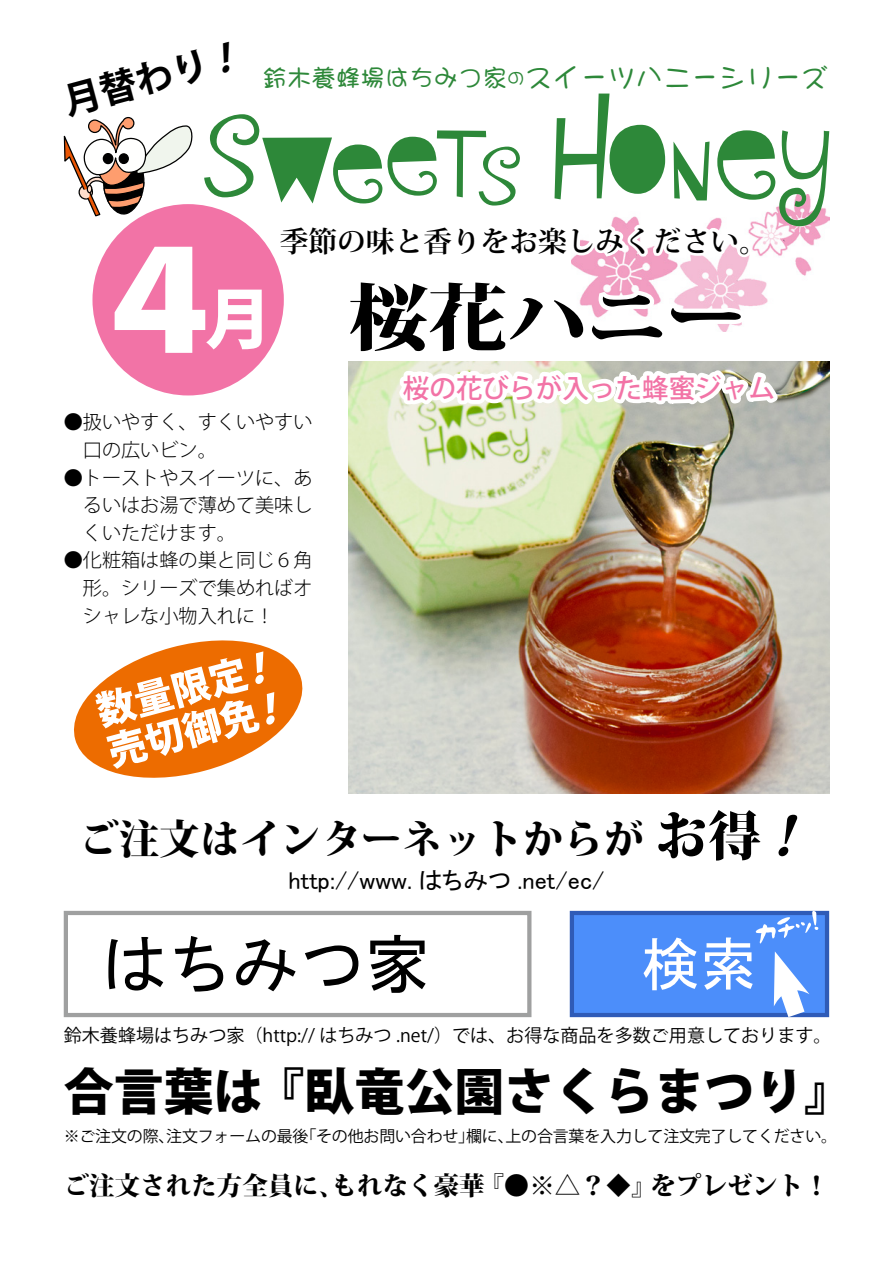
<style>
.page{position:relative;width:893px;height:1263px;background:#fff}
.page>*{position:absolute;margin:0;border:0;box-sizing:border-box;transform-origin:0 0}
.t1{font:800 72.3px "Koz Min Std";color:#000;scale:1.1 1}
.t2{font:65.85px "MS Gothic";color:#000}
.t3{font:58.5px "MS Gothic";color:#fff}
.t4{font:800 53.1px "Koz Min Pro";color:#000}
.t5{font:800 49.95px "Koz Go Std";color:#000}
.t6{font:800 40.35px "Koz Min Pro";color:#000}
.t7{font:700 37.2px "Koz Go Std";color:#000}
.t8{font:700 28.65px "Koz Min Pro";color:#000}
.t9{font:27.6px "DF Maru Moji SL WINP RKSJ H";color:#2d8839}
.t10{font:500 26.55px "Koz Go Std";color:#f273a6}
.t11{font:800 25.5px "Koz Min Std";color:#000}
.t12{font:24.45px "MS P Gothic";color:#000}
.t13{font:300 19.2px/27.6px "Koz Go Std";color:#000;text-align:justify}
.t14{font:18px "Koz Go Std";color:#000}
.t15{font:15.9px "Koz Go Std";letter-spacing:-.01em;color:#000}
.s1{font-style:italic}
.s2{font-size:24.45px}
.s3{font-size:18px}
</style>
<div class="page">
<img style="left:349px;top:497px;width:480px;height:296px">
<svg style="left:63px;top:94px;width:766px;height:403px"></svg>
<svg style="left:74px;top:640px;width:229px;height:138px"></svg>
<div style="left:64px;top:911px;width:467px;height:106px;border:4px solid #9fa0a0"></div>
<div style="left:572px;top:913px;width:255px;height:102px;background:#4c8efa"></div>
<div style="left:570px;top:911px;width:259px;height:106px;border:4px solid #2f5bb7"></div>
<svg style="left:763px;top:951px;width:55px;height:67px"></svg>
<svg style="left:756px;top:911px;width:62px;height:32px"></svg>
<h3 class="t7" style="left:58px;top:78px;width:184px;rotate:-15deg">月替わり<span class="s1">!</span></h3>
<h3 class="t9" style="left:263px;top:64px;width:568px"><span class="s2">鈴木養蜂場はちみつ家</span><span class="s3">の</span>スイーツハニーシリーズ</h3>
<h3 class="t8" style="left:280px;top:220px;width:489px">季節の味と香りをお楽しみください。</h3>
<h1 class="t1" style="left:349px;top:269px;width:363px">桜花ハニー</h1>
<h3 class="t10" style="left:403px;top:371px;width:374px">桜の花びらが入った蜂蜜ジャム</h3>
<p class="t13" style="left:64px;top:409px;width:250px">●扱いやすく、すくいやすい　口の広いビン。</p>
<p class="t13" style="left:64px;top:464px;width:250px">●トーストやスイーツに、あ　るいはお湯で薄めて美味し　くいただけます。</p>
<p class="t13" style="left:64px;top:547px;width:250px">●化粧箱は蜂の巣と同じ６角　形。シリーズで集めればオ　シャレな小物入れに!</p>
<h3 class="t6" style="left:79px;top:809px;width:567px">ご注文はインターネットからが</h3>
<p class="t12" style="left:289px;top:867px;width:317px">http://www. はちみつ .net/ec/</p>
<h3 class="t4" style="left:655px;top:796px;width:175px">お得<span class="s1">!</span></h3>
<h2 class="t2" style="left:101px;top:931px;width:331px">はちみつ家</h2>
<h3 class="t3" style="left:641px;top:935px;width:118px">検索</h3>
<p class="t14" style="left:64px;top:1024px;width:769px">鈴木養蜂場はちみつ家（http:// はちみつ .net ）/ では、お得な商品を多数ご用意しております。</p>
<h3 class="t5" style="left:64px;top:1059px;width:201px">合言葉は</h3>
<h3 class="t5" style="left:255px;top:1059px;width:601px">『臥竜公園さくらまつり『</h3>
<p class="t15" style="left:300px;top:1126px;width:175px">「その他お問い合わせ」</p>
<p class="t15" style="left:505px;top:1126px;width:333px">上の合言葉を入力して注文完了してください。</p>
<p class="t15" style="left:64px;top:1126px;width:112px">※ご注文の際、</p>
<p class="t15" style="left:166px;top:1126px;width:144px">注文フォームの最後</p>
<p class="t15" style="left:466px;top:1126px;width:49px">欄に、</p>
<h3 class="t11" style="left:64px;top:1169px;width:282px">ご注文された方全員に、</h3>
<h3 class="t11" style="left:332px;top:1169px;width:155px">もれなく豪華</h3>
<h3 class="t11" style="left:478px;top:1169px;width:180px">『●※△？◆』</h3>
<h3 class="t11" style="left:651px;top:1169px;width:180px">をプレゼント!</h3>
</div>
